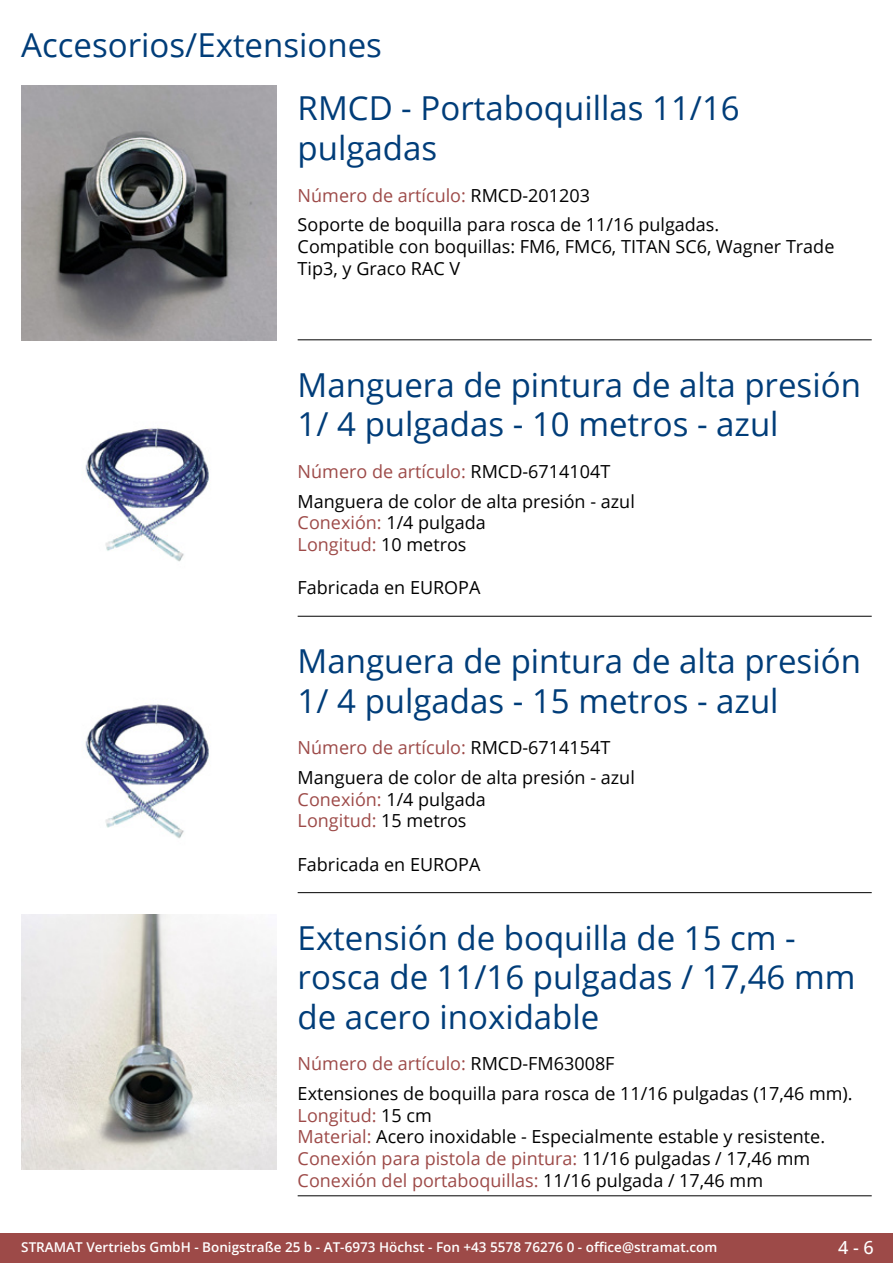
<style>
.page{position:relative;width:893px;height:1263px;background:#fff}
.page>*{position:absolute;margin:0;border:0;box-sizing:border-box;transform-origin:0 0}
.t1{font:33px/39.6px "Open Sans";color:#003d79}
.t2{font:18px/21.6px "Open Sans";color:#000}
.t3{font:18px "Open Sans";color:#9d4a48}
.t4{font:500 18px "Open Sans";color:#fff}
.t5{font:600 13.5px "Open Sans";color:#fff}
.s1{color:#000}
.s2{color:#9d4a48}
</style>
<div class="page">
<div style="left:0;top:1233px;width:893px;height:30px;background:#9d4a48"></div>
<hr style="left:298px;top:340px;width:574px;height:1px;background:#000">
<hr style="left:298px;top:616px;width:574px;height:1px;background:#000">
<hr style="left:298px;top:892px;width:574px;height:1px;background:#000">
<hr style="left:298px;top:1195px;width:574px;height:1px;background:#000">
<img style="left:21px;top:85px;width:255px;height:255px">
<img style="left:85px;top:427px;width:124px;height:135px">
<img style="left:85px;top:703px;width:124px;height:136px">
<img style="left:21px;top:914px;width:255px;height:255px">
<h1 class="t1" style="left:298px;top:12px;width:444px;line-height:63.8px;text-indent:-276px">Accesorios/Extensiones<br>RMCD - Portaboquillas 11/16</h1>
<h1 class="t1" style="left:298px;top:127px;width:141px">pulgadas</h1>
<p class="t3" style="left:298px;top:183px;width:294px">Número de artículo: <span class="s1">RMCD-201203</span></p>
<p class="t2" style="left:298px;top:214px;width:538px">Soporte de boquilla para rosca de 11/16 pulgadas.<br>Compatible con boquillas: FM6, FMC6, TITAN SC6, Wagner Trade<br>Tip3, y Graco RAC V</p>
<h1 class="t1" style="left:298px;top:364px;width:565px">Manguera de pintura de alta presión<br>1/ 4 pulgadas - 10 metros - azul</h1>
<p class="t3" style="left:298px;top:459px;width:314px">Número de artículo: <span class="s1">RMCD-6714104T</span></p>
<p class="t2" style="left:298px;top:490px;width:339px">Manguera de color de alta presión - azul<br><span class="s2">Conexión:</span> 1/4 pulgada<br><span class="s2">Longitud:</span> 10 metros</p>
<p class="t2" style="left:298px;top:576px;width:184px">Fabricada en EUROPA</p>
<h1 class="t1" style="left:298px;top:640px;width:565px">Manguera de pintura de alta presión<br>1/ 4 pulgadas - 15 metros - azul</h1>
<p class="t3" style="left:298px;top:735px;width:314px">Número de artículo: <span class="s1">RMCD-6714154T</span></p>
<p class="t2" style="left:298px;top:766px;width:339px">Manguera de color de alta presión - azul<br><span class="s2">Conexión:</span> 1/4 pulgada<br><span class="s2">Longitud:</span> 15 metros</p>
<p class="t2" style="left:298px;top:853px;width:184px">Fabricada en EUROPA</p>
<h1 class="t1" style="left:298px;top:917px;width:559px">Extensión de boquilla de 15 cm - rosca de 11/16 pulgadas / 17,46 mm de acero inoxidable</h1>
<p class="t3" style="left:298px;top:1051px;width:318px">Número de artículo: <span class="s1">RMCD-FM63008F</span></p>
<p class="t2" style="left:298px;top:1082px;width:556px">Extensiones de boquilla para rosca de 11/16 pulgadas (17,46 mm).<br><span class="s2">Longitud:</span> 15 cm<br><span class="s2">Material:</span> Acero inoxidable - Especialmente estable y resistente.<br><span class="s2">Conexión para pistola de pintura:</span> 11/16 pulgadas / 17,46 mm <span class="s2">Conexión del portaboquillas:</span> 11/16 pulgada / 17,46 mm</p>
<p class="t5" style="left:21px;top:1238px;width:698px">STRAMAT Vertriebs GmbH - Bonigstraße 25 b - AT-6973 Höchst - Fon +43 5578 76276 0 - office@stramat.com</p>
<p class="t4" style="left:838px;top:1234px;width:37px">4 - 6</p>
</div>
